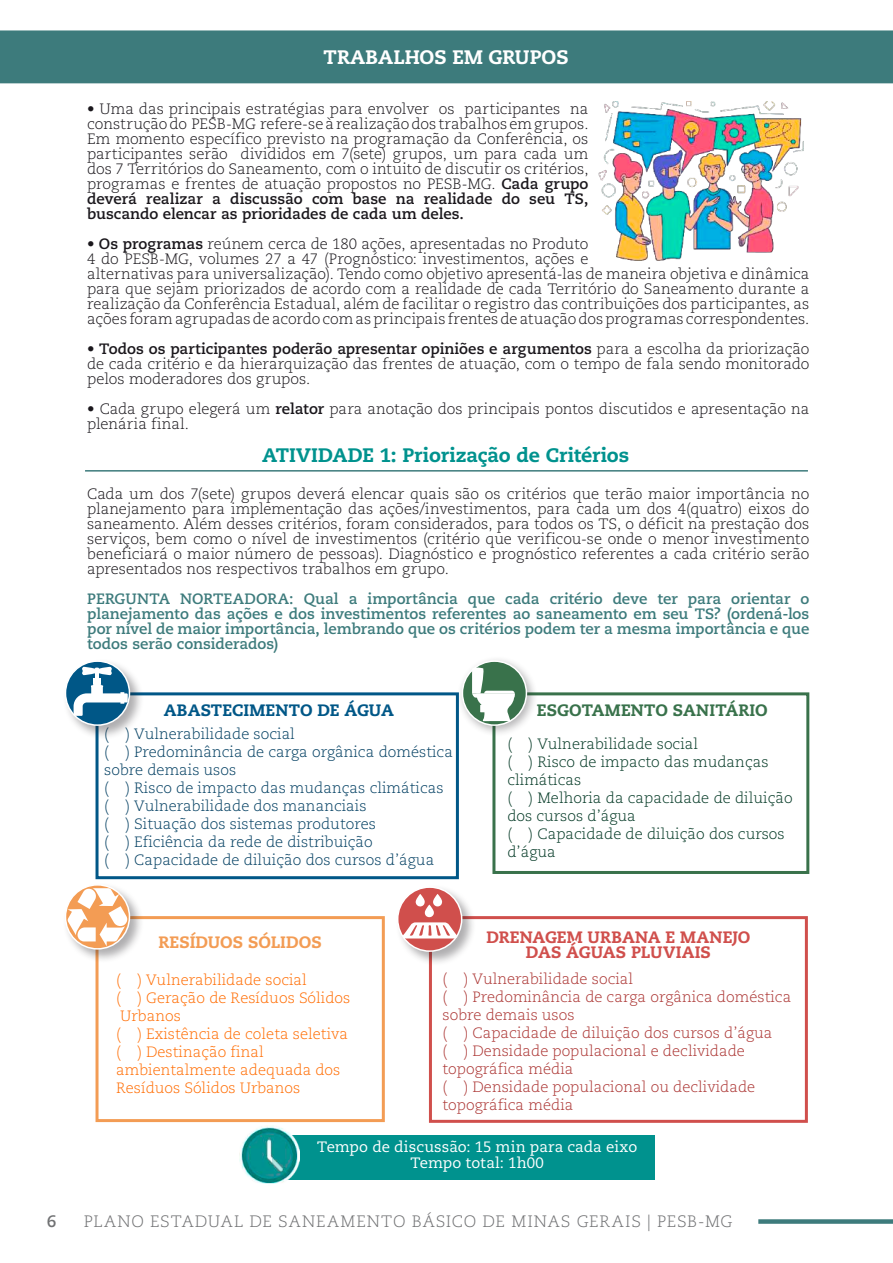
<style>
.page{position:relative;width:893px;height:1263px;background:#fff}
.page>*{position:absolute;margin:0;border:0;box-sizing:border-box;transform-origin:0 0}
.t1{font:800 19.5px "Caecilia LT Std";color:#00928e}
.t2{font:800 19.5px "Caecilia LT Std";color:#fff}
.t3{font:300 16.5px "Caecilia LT Std";letter-spacing:.05em;color:#707173}
.t4{font:800 16.5px/15px "Caecilia LT Std";letter-spacing:.005em;color:#d04f4c;text-align:center}
.t5{font:800 16.5px "Caecilia LT Std";letter-spacing:.005em;color:#39724b}
.t6{font:800 16.5px "Caecilia LT Std";letter-spacing:.005em;color:#005787}
.t7{font:800 16.5px "Caecilia LT Std";color:#f39c54}
.t8{font:700 16.5px "Caecilia LT Std";color:#707173}
.t9{font:300 15px/15px "Caecilia LT Std";color:#1a171c;text-align:justify}
.t10{font:700 15px/15px "Caecilia LT Std";letter-spacing:-.005em;color:#3d7b7c;text-align:justify}
.t11{font:300 15px/18px "Caecilia LT Std";letter-spacing:.005em;color:#003e61}
.t12{font:300 15px/18px "Caecilia LT Std";letter-spacing:.005em;color:#ab3432}
.t13{font:300 15px/18px "Caecilia LT Std";letter-spacing:.005em;color:#ff6c00}
.t14{font:300 15px/18px "Caecilia LT Std";letter-spacing:.005em;color:#003723}
.t15{font:15px/16.5px "Caecilia LT Std";letter-spacing:.005em;color:#fff;text-align:center}
.t16{font:700 15px "Calibri";color:#003723}
.t17{font:700 15px "Calibri";color:#ff6c00}
.s1{font-weight:700}
</style>
<div class="page">
<div style="left:758px;top:1219px;width:135px;height:5px;background:#3d7b7c"></div>
<div style="left:273px;top:1135px;width:382px;height:44px;background:#00928e"></div>
<div style="left:0;top:30px;width:893px;height:53px;background:#3d7b7c"></div>
<hr style="left:85px;top:470px;width:723px;height:2px;background:#3d7b7c">
<img style="left:239px;top:1126px;width:60px;height:58px">
<img style="left:598px;top:102px;width:206px;height:159px">
<div style="left:96px;top:692px;width:363px;height:187px;border:3px solid #005787"></div>
<div style="left:429px;top:916px;width:379px;height:207px;border:3px solid #d04f4c"></div>
<div style="left:96px;top:916px;width:289px;height:206px;border:3px solid #f39c54"></div>
<div style="left:492px;top:692px;width:317px;height:182px;border:3px solid #39724b"></div>
<div style="left:63px;top:659px;width:81px;height:81px;background:#1a171c;opacity:.35"></div>
<div style="left:65px;top:661px;width:64px;height:64px;background:#005787;border-radius:50%"></div>
<div style="left:65px;top:660px;width:65px;height:66px;border:2px solid #fff;border-radius:50%"></div>
<hr style="left:95px;top:669px;width:4px;height:10px;background:#fff">
<div style="left:93px;top:678px;width:8px;height:6px;background:#fff"></div>
<svg style="left:82px;top:667px;width:30px;height:8px"></svg>
<svg style="left:74px;top:684px;width:54px;height:32px"></svg>
<div style="left:395px;top:885px;width:81px;height:81px;background:#1a171c;opacity:.35"></div>
<div style="left:398px;top:887px;width:64px;height:64px;background:#d04f4c;border-radius:50%"></div>
<div style="left:397px;top:886px;width:65px;height:66px;border:2px solid #fff;border-radius:50%"></div>
<div style="left:63px;top:882px;width:81px;height:81px;background:#1a171c;opacity:.35"></div>
<div style="left:65px;top:884px;width:65px;height:65px;border:2px solid #fff;border-radius:50%"></div>
<div style="left:457px;top:656px;width:81px;height:81px;background:#1a171c;opacity:.31"></div>
<svg style="left:462px;top:661px;width:64px;height:64px"></svg>
<div style="left:462px;top:660px;width:65px;height:66px;border:2px solid #fff;border-radius:50%"></div>
<svg style="left:472px;top:666px;width:43px;height:55px"></svg>
<svg style="left:68px;top:888px;width:59px;height:58px"></svg>
<svg style="left:402px;top:894px;width:56px;height:45px"></svg>
<h1 class="t2" style="left:324px;top:45px;width:247px">TRABALHOS EM GRUPOS</h1>
<p class="t9" style="left:87px;top:102px;width:503px">• Uma das principais estratégias para envolver os participantes na construção do PESB-MG refere-se à realização dos trabalhos em grupos.<br>Em momento específico previsto na programação da Conferência, os participantes serão divididos em 7(sete) grupos, um para cada um dos 7 Territórios do Saneamento, com o intuito de discutir os critérios, programas e frentes de atuação propostos no PESB-MG. <span class="s1">Cada grupo deverá realizar a discussão com base na realidade do seu TS, buscando elencar as prioridades de cada um deles.</span></p>
<p class="t9" style="left:87px;top:237px;width:724px;text-align:left">• <span class="s1">Os programas</span> reúnem cerca de 180 ações, apresentadas no Produto<br>4 do PESB-MG, volumes 27 a 47 (Prognóstico: investimentos, ações e<br>alternativas para universalização). Tendo como objetivo apresentá-las de maneira objetiva e dinâmica para que sejam priorizados de acordo com a realidade de cada Território do Saneamento durante a realização da Conferência Estadual, além de facilitar o registro das contribuições dos participantes, as ações foram agrupadas de acordo com as principais frentes de atuação dos programas correspondentes.</p>
<p class="t9" style="left:87px;top:342px;width:724px">• <span class="s1">Todos os participantes poderão apresentar opiniões e argumentos</span> para a escolha da priorização de cada critério e da hierarquização das frentes de atuação, com o tempo de fala sendo monitorado pelos moderadores dos grupos.</p>
<p class="t9" style="left:87px;top:402px;width:724px">• Cada grupo elegerá um <span class="s1">relator</span> para anotação dos principais pontos discutidos e apresentação na plenária final.</p>
<h1 class="t1" style="left:262px;top:443px;width:369px">ATIVIDADE 1: Priorização de Critérios</h1>
<p class="t9" style="left:87px;top:487px;width:724px">Cada um dos 7(sete) grupos deverá elencar quais são os critérios que terão maior importância no planejamento para implementação das ações/investimentos, para cada um dos 4(quatro) eixos do saneamento. Além desses critérios, foram considerados, para todos os TS, o déficit na prestação dos serviços, bem como o nível de investimentos (critério que verificou-se onde o menor investimento beneficiará o maior número de pessoas). Diagnóstico e prognóstico referentes a cada critério serão apresentados nos respectivos trabalhos em grupo.</p>
<p class="t10" style="left:87px;top:592px;width:724px">PERGUNTA NORTEADORA: Qual a importância que cada critério deve ter para orientar o planejamento das ações e dos investimentos referentes ao saneamento em seu TS? (ordená-los por nível de maior importância, lembrando que os critérios podem ter a mesma importância e que todos serão considerados)</p>
<p class="t6" style="left:164px;top:700px;width:231px">ABASTECIMENTO DE ÁGUA</p>
<p class="t11" style="left:104px;top:725px;width:350px">( ) Vulnerabilidade social<br>( ) Predominância de carga orgânica doméstica sobre demais usos<br>( ) Risco de impacto das mudanças climáticas<br>( ) Vulnerabilidade dos mananciais<br>( ) Situação dos sistemas produtores<br>( ) Eficiência da rede de distribuição<br>( ) Capacidade de diluição dos cursos d’água</p>
<p class="t5" style="left:537px;top:700px;width:232px">ESGOTAMENTO SANITÁRIO</p>
<p class="t16" style="left:613px;top:697px;width:172px">ESGOTAMENTO SANITÁRIO</p>
<p class="t14" style="left:507px;top:735px;width:287px">( ) Vulnerabilidade social<br>( ) Risco de impacto das mudanças climáticas<br>( ) Melhoria da capacidade de diluição dos cursos d’água<br>( ) Capacidade de diluição dos cursos d’água</p>
<p class="t4" style="left:486px;top:929px;width:265px">DRENAGEM URBANA E MANEJO<br>DAS ÁGUAS PLUVIAIS</p>
<p class="t7" style="left:159px;top:931px;width:165px">RESÍDUOS SÓLIDOS</p>
<p class="t17" style="left:222px;top:934px;width:122px">RESÍDUOS SÓLIDOS</p>
<p class="t13" style="left:116px;top:971px;width:236px">( ) Vulnerabilidade social<br>( ) Geração de Resíduos Sólidos<br>Urbanos<br>( ) Existência de coleta seletiva ( ) Destinação final ambientalmente adequada dos<br>Resíduos Sólidos Urbanos</p>
<p class="t12" style="left:442px;top:970px;width:350px">( ) Vulnerabilidade social<br>( ) Predominância de carga orgânica doméstica sobre demais usos<br>( ) Capacidade de diluição dos cursos d’água<br>( ) Densidade populacional e declividade topográfica média<br>( ) Densidade populacional ou declividade topográfica média</p>
<p class="t15" style="left:317px;top:1139px;width:322px">Tempo de discussão: 15 min para cada eixo<br>Tempo total: 1h00</p>
<p class="t8" style="left:47px;top:1211px;width:11px">6</p>
<p class="t3" style="left:84px;top:1212px;width:650px">PLANO ESTADUAL DE SANEAMENTO BÁSICO DE MINAS GERAIS | PESB-MG</p>
</div>
